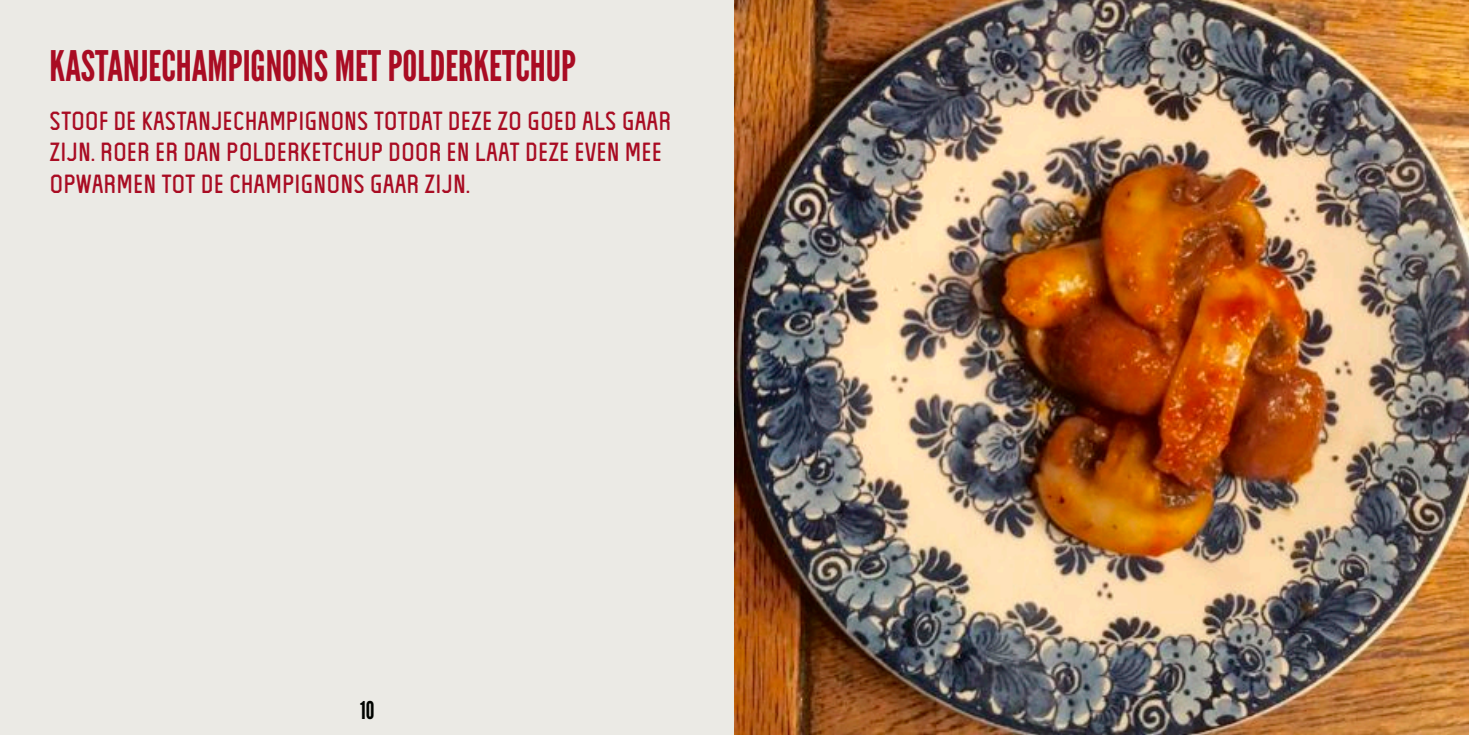
<style>
.page{position:relative;width:1469px;height:735px;background:#fff}
.page>*{position:absolute;margin:0;border:0;box-sizing:border-box;transform-origin:0 0}
.t1{font:42px "League Gothic";color:#a90c23}
.t2{font:26.25px/31.5px "Lisa";color:#a90c23}
.t3{font:24.5px "League Gothic";color:#000300}
</style>
<div class="page">
<div style="left:0;top:1px;width:1468px;height:733px;background:#ebeae5"></div>
<img style="left:734px;top:1px;width:734px;height:733px">
<h1 class="t1" style="left:50px;top:40px;width:528px">KASTANJECHAMPIGNONS MET POLDERKETCHUP</h1>
<p class="t2" style="left:50px;top:104px;width:623px">STOOF DE KASTANJECHAMPIGNONS TOTDAT DEZE ZO GOED ALS GAAR<br>ZIJN. ROER ER DAN POLDERKETCHUP DOOR EN LAAT DEZE EVEN MEE<br>OPWARMEN TOT DE CHAMPIGNONS GAAR ZIJN.</p>
<p class="t3" style="left:360px;top:695px;width:16px">10</p>
</div>
